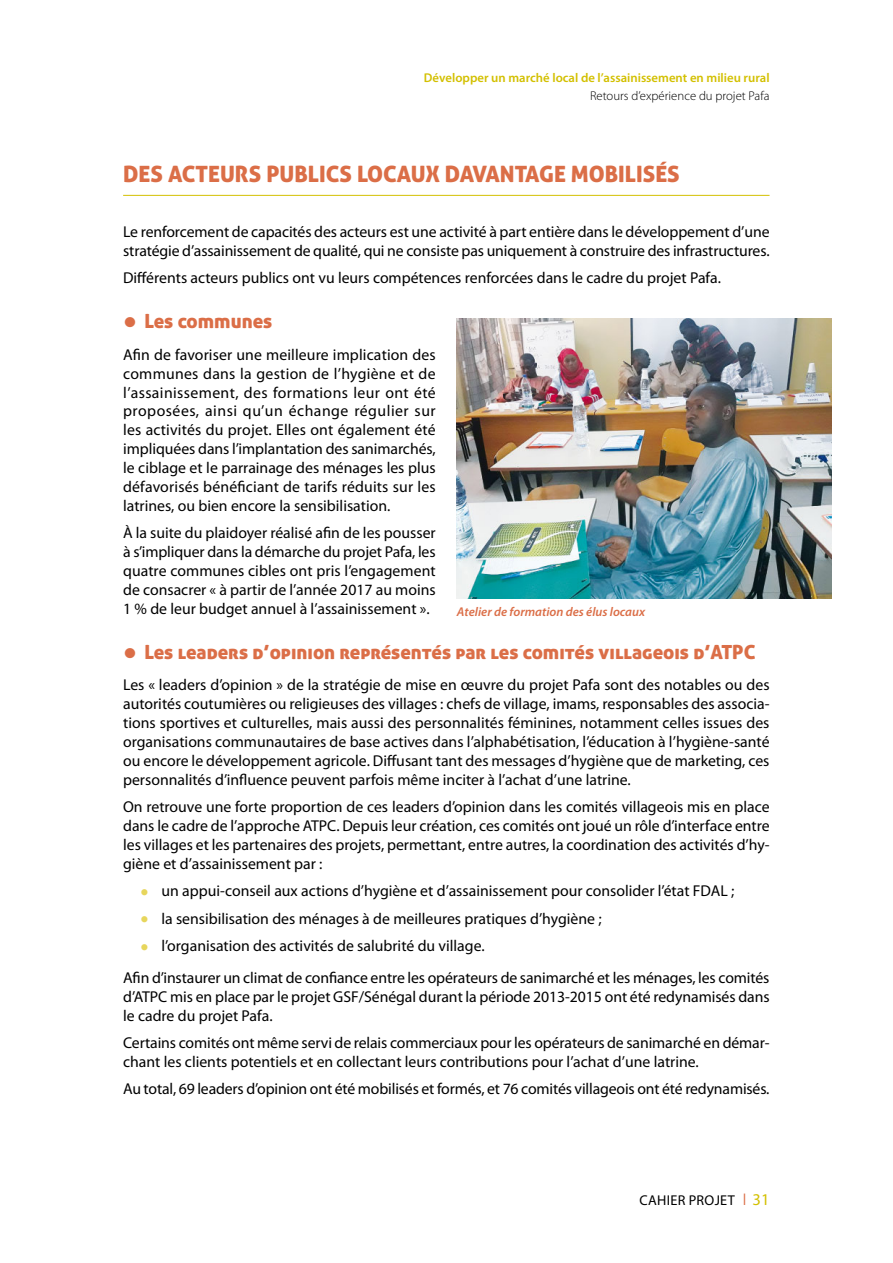
<style>
.page{position:relative;width:893px;height:1263px;background:#fff}
.page>*{position:absolute;margin:0;border:0;box-sizing:border-box;transform-origin:0 0}
.t1{font:22.5px "Aller Display";color:#db6e47}
.t2{font:19.5px "Aller Display";color:#db6e47}
.t3{font:15.75px/18.9px "Myriad Pro";color:#000;text-align:justify}
.t4{font:14.25px "Myriad Pro";letter-spacing:.02em;color:#000}
.t5{font:600 12.75px "Myriad Pro";color:#d3c000}
.t6{font:300 12.75px "Myriad Pro";color:#000}
.t7{font:italic 600 12.75px "Myriad Pro";color:#db6e47}
.s1{color:#db6e47}
.s2{font-size:16.5px;color:#d3c000}
</style>
<div class="page">
<hr style="left:123px;top:195px;width:646px;height:1px;background:#d3c000">
<img style="left:457px;top:319px;width:374px;height:280px">
<p class="t5" style="left:424px;top:73px;width:347px">Développer un marché local de l’assainissement en milieu rural</p>
<p class="t6" style="left:590px;top:88px;width:181px">Retours d’expérience du projet Pafa</p>
<h1 class="t1" style="left:123px;top:161px;width:558px">DES ACTEURS PUBLICS LOCAUX DAVANTAGE MOBILISÉS</h1>
<p class="t3" style="left:123px;top:223px;width:648px">Le renforcement de capacités des acteurs est une activité à part entière dans le développement d’une stratégie d’assainissement de qualité, qui ne consiste pas uniquement à construire des infrastructures.</p>
<p class="t3" style="left:123px;top:270px;width:599px">Différents acteurs publics ont vu leurs compétences renforcées dans le cadre du projet Pafa.</p>
<p class="t2" style="left:123px;top:310px;width:151px">⚫ Les communes</p>
<p class="t3" style="left:123px;top:346px;width:314px">Afin de favoriser une meilleure implication des communes dans la gestion de l’hygiène et de l’assainissement, des formations leur ont été proposées, ainsi qu’un échange régulier sur les activités du projet. Elles ont également été impliquées dans l’implantation des sanimarchés, le ciblage et le parrainage des ménages les plus défavorisés bénéficiant de tarifs réduits sur les latrines, ou bien encore la sensibilisation.</p>
<p class="t3" style="left:123px;top:525px;width:314px">À la suite du plaidoyer réalisé afin de les pousser à s’impliquer dans la démarche du projet Pafa, les quatre communes cibles ont pris l’engagement de consacrer « à partir de l’année 2017 au moins 1 % de leur budget annuel à l’assainissement ».</p>
<p class="t2" style="left:123px;top:641px;width:634px">⚫ Les leaders d’opinion représentés par les comités villageois d’ATPC</p>
<p class="t3" style="left:123px;top:677px;width:648px">Les « leaders d’opinion » de la stratégie de mise en œuvre du projet Pafa sont des notables ou des autorités coutumières ou religieuses des villages : chefs de village, imams, responsables des associa&shy;tions sportives et culturelles, mais aussi des personnalités féminines, notamment celles issues des organisations communautaires de base actives dans l’alphabétisation, l’éducation à l’hygiène-santé ou encore le développement agricole. Diffusant tant des messages d’hygiène que de marketing, ces personnalités d’influence peuvent parfois même inciter à l’achat d’une latrine.</p>
<p class="t3" style="left:123px;top:798px;width:648px">On retrouve une forte proportion de ces leaders d’opinion dans les comités villageois mis en place dans le cadre de l’approche ATPC. Depuis leur création, ces comités ont joué un rôle d’interface entre les villages et les partenaires des projets, permettant, entre autres, la coordination des activités d’hy&shy;giène et d’assainissement par :</p>
<p class="t3" style="left:161px;top:878px;width:575px;line-height:27.5px;text-align:left">un appui-conseil aux actions d’hygiène et d’assainissement pour consolider l’état FDAL ; la sensibilisation des ménages à de meilleures pratiques d’hygiène ;<br>l’organisation des activités de salubrité du village.</p>
<p class="t3" style="left:123px;top:969px;width:648px">Afin d’instaurer un climat de confiance entre les opérateurs de sanimarché et les ménages, les comités d’ATPC mis en place par le projet GSF/Sénégal durant la période 2013-2015 ont été redynamisés dans le cadre du projet Pafa.</p>
<p class="t3" style="left:123px;top:1034px;width:648px">Certains comités ont même servi de relais commerciaux pour les opérateurs de sanimarché en démar&shy;chant les clients potentiels et en collectant leurs contributions pour l’achat d’une latrine.</p>
<p class="t3" style="left:123px;top:1081px;width:648px">Au total, 69 leaders d’opinion ont été mobilisés et formés, et 76 comités villageois ont été redynamisés.</p>
<p class="t7" style="left:457px;top:607px;width:190px">Atelier de formation des élus locaux</p>
<p class="t4" style="left:640px;top:1195px;width:131px">CAHIER PROJET <span class="s1">❘</span> <span class="s2">31</span></p>
</div>
